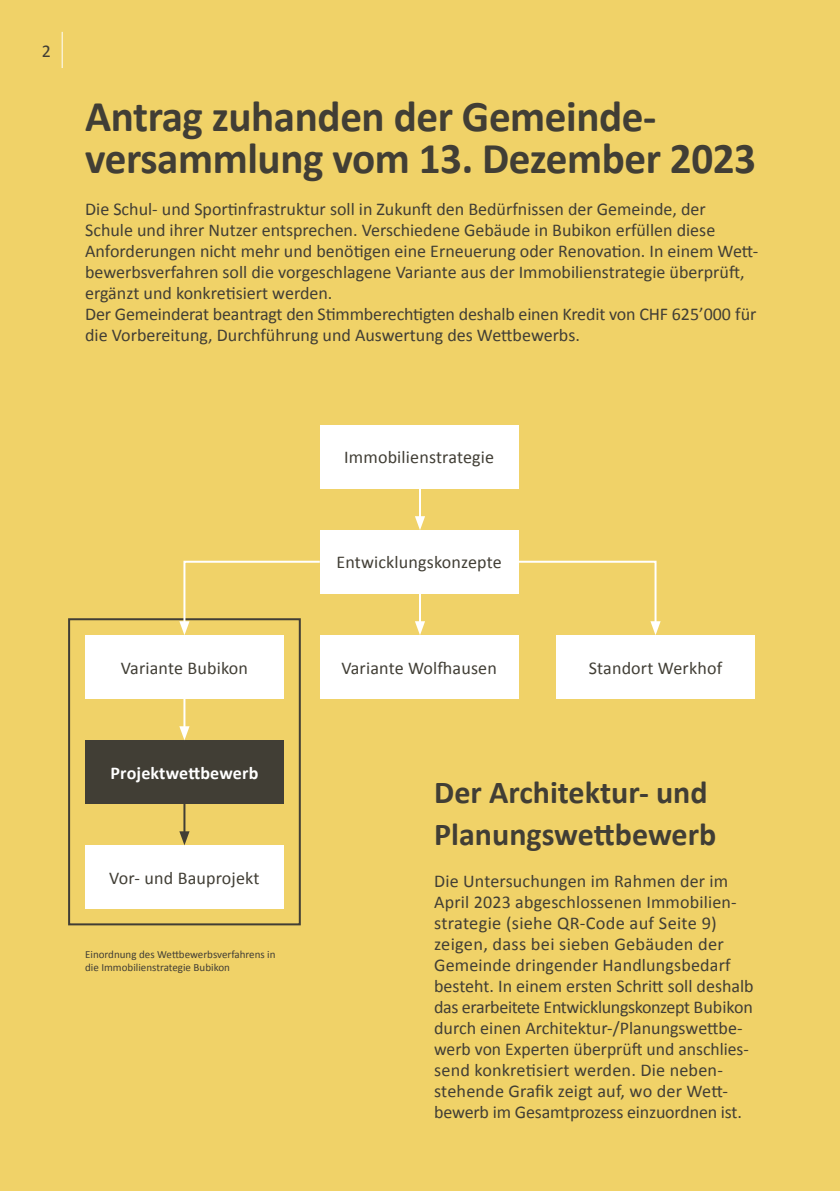
<style>
.page{position:relative;width:840px;height:1191px;background:#fff}
.page>*{position:absolute;margin:0;border:0;box-sizing:border-box;transform-origin:0 0}
.t1{font:700 44px/42px "Calibri";letter-spacing:-.01em;color:#413e35}
.t2{font:700 32px/42px "Calibri";color:#413e35}
.t3{font:18px/21px "Calibri";color:#413e35}
.t4{font:700 18px "Calibri";letter-spacing:.01em;color:#fff}
.t5{font:11px/13px "Calibri";color:#413e35}
</style>
<div class="page">
<div style="left:0;top:0;width:839px;height:1191px;background:#f0d268"></div>
<div style="left:319px;top:425px;width:199px;height:63px;background:#fff"></div>
<div style="left:319px;top:530px;width:199px;height:63px;background:#fff"></div>
<div style="left:319px;top:635px;width:199px;height:63px;background:#fff"></div>
<div style="left:556px;top:635px;width:198px;height:63px;background:#fff"></div>
<div style="left:85px;top:635px;width:198px;height:63px;background:#fff"></div>
<div style="left:85px;top:740px;width:198px;height:63px;background:#413e35"></div>
<div style="left:85px;top:845px;width:198px;height:63px;background:#fff"></div>
<hr style="left:419px;top:488px;width:2px;height:31px;background:#fff">
<svg style="left:415px;top:516px;width:10px;height:14px"></svg>
<hr style="left:419px;top:593px;width:2px;height:31px;background:#fff">
<svg style="left:415px;top:621px;width:10px;height:14px"></svg>
<hr style="left:183px;top:698px;width:2px;height:31px;background:#fff">
<svg style="left:179px;top:726px;width:10px;height:14px"></svg>
<hr style="left:183px;top:803px;width:2px;height:31px;background:#413e35">
<svg style="left:179px;top:831px;width:10px;height:14px"></svg>
<svg style="left:516px;top:560px;width:144px;height:75px"></svg>
<div style="left:68px;top:618px;width:232px;height:307px;border:2px solid #413e35"></div>
<svg style="left:179px;top:560px;width:142px;height:75px"></svg>
<hr style="left:62px;top:32px;width:1px;height:36px;background:#fff">
<p class="t3" style="left:42px;top:40px;width:11px">2</p>
<h1 class="t1" style="left:85px;top:94px;width:672px">Antrag zuhanden der Gemeinde&shy;versammlung vom 13. Dezember 2023</h1>
<p class="t3" style="left:85px;top:198px;width:674px">Die Schul- und Sportinfrastruktur soll in Zukunft den Bedürfnissen der Gemeinde, der Schule und ihrer Nutzer entsprechen. Verschiedene Gebäude in Bubikon erfüllen diese Anforderungen nicht mehr und benötigen eine Erneuerung oder Renovation. In einem Wett&shy;bewerbsverfahren soll die vorgeschlagene Variante aus der Immobilienstrategie überprüft, ergänzt und konkretisiert werden.<br>Der Gemeinderat beantragt den Stimmberechtigten deshalb einen Kredit von CHF 625’000 für die Vorbereitung, Durchführung und Auswertung des Wettbewerbs.</p>
<p class="t3" style="left:344px;top:446px;width:151px">Immobilienstrategie</p>
<p class="t3" style="left:336px;top:551px;width:167px">Entwicklungskonzepte</p>
<p class="t3" style="left:121px;top:656px;width:129px">Variante Bubikon</p>
<p class="t3" style="left:341px;top:656px;width:157px">Variante Wolfhausen</p>
<p class="t3" style="left:588px;top:656px;width:135px">Standort Werkhof</p>
<p class="t4" style="left:110px;top:760px;width:149px">Projektwettbewerb</p>
<p class="t3" style="left:109px;top:866px;width:152px">Vor- und Bauprojekt</p>
<p class="t5" style="left:85px;top:948px;width:192px">Einordnung des Wettbewerbsverfahrens in die Immobilienstrategie Bubikon</p>
<h2 class="t2" style="left:434px;top:770px;width:283px">Der Architektur- und<br>Planungswettbewerb</h2>
<p class="t3" style="left:434px;top:870px;width:321px">Die Untersuchungen im Rahmen der im April 2023 abgeschlossenen Immobilien&shy;strategie (siehe QR-Code auf Seite 9) zeigen, dass bei sieben Gebäuden der Gemeinde dringender Handlungsbedarf besteht. In einem ersten Schritt soll deshalb das erarbeitete Entwicklungskonzept Bubikon durch einen Architektur-/Planungswettbe&shy;werb von Experten überprüft und anschlies&shy;send konkretisiert werden. Die neben&shy;stehende Grafik zeigt auf, wo der Wett&shy;bewerb im Gesamtprozess einzuordnen ist.</p>
</div>
